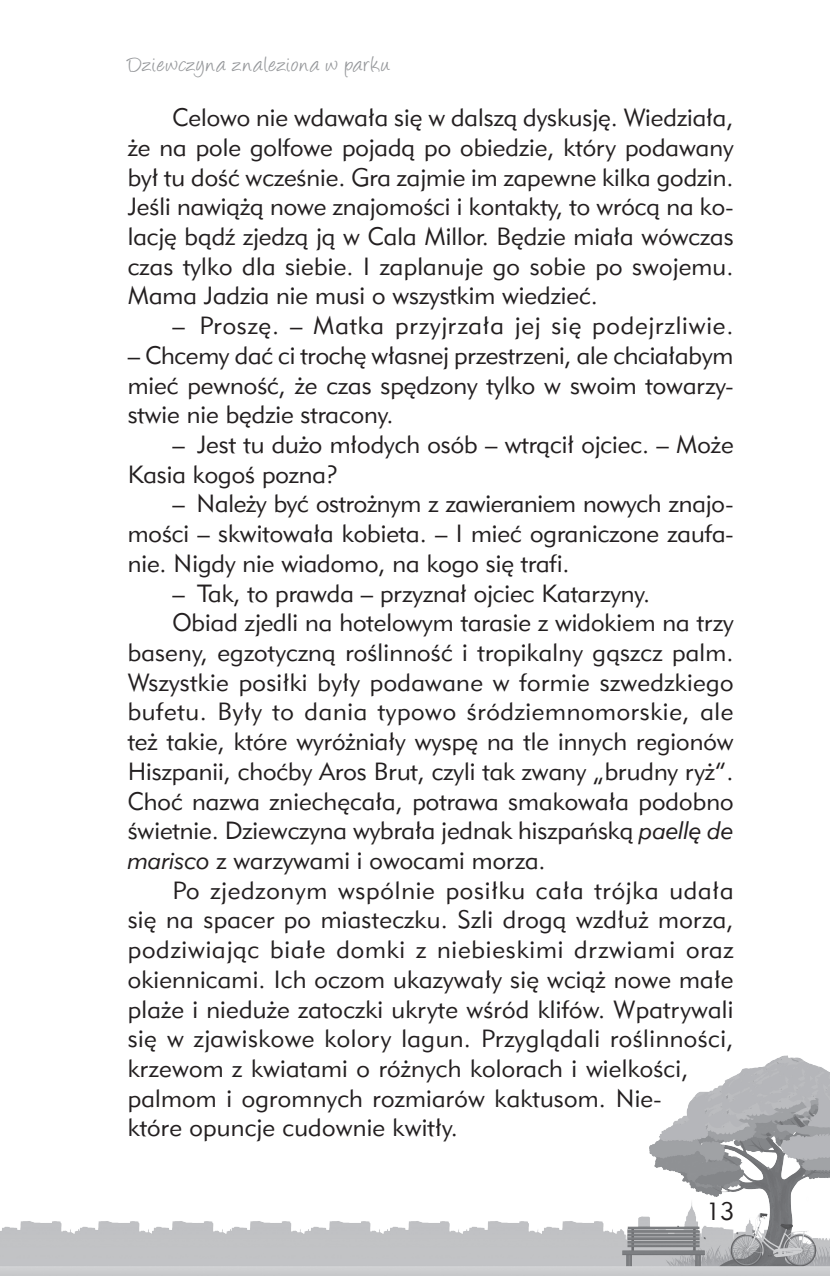
<style>
.page{position:relative;width:830px;height:1276px;background:#fff}
.page>*{position:absolute;margin:0;border:0;box-sizing:border-box;transform-origin:0 0}
.t1{font:24.75px/29.7px "Geometric 415 Lt EU";letter-spacing:.01em;color:#231f20;text-align:justify}
.t2{font:24.75px "Geometric 415 Lt EU";letter-spacing:.035em;color:#231f20}
.t3{font:24.75px "Angelina";letter-spacing:.04em;color:#95979a}
.s1{font-style:italic}
</style>
<div class="page">
<img style="left:0;top:1055px;width:829px;height:221px">
<p class="t3" style="left:128px;top:53px;width:263px">Dziewczyna znaleziona w parku</p>
<p class="t1" style="left:128px;top:102px;width:607px;text-indent:45px">Celowo nie wdawała się w dalszą dyskusję. Wiedziała, że na pole golfowe pojadą po obiedzie, który podawany był tu dość wcześnie. Gra zajmie im zapewne kilka godzin.<br>Jeśli nawiążą nowe znajomości i kontakty, to wrócą na ko&shy;lację bądź zjedzą ją w Cala Millor. Będzie miała wówczas czas tylko dla siebie. I zaplanuje go sobie po swojemu.<br>Mama Jadzia nie musi o wszystkim wiedzieć.</p>
<p class="t2" style="left:172px;top:310px;width:562px">– Proszę. – Matka przyjrzała jej się podejrzliwie.</p>
<p class="t1" style="left:128px;top:340px;width:607px">– Chcemy dać ci trochę własnej przestrzeni, ale chciałabym mieć pewność, że czas spędzony tylko w swoim towarzy&shy;stwie nie będzie stracony.</p>
<p class="t1" style="left:128px;top:429px;width:607px;text-indent:45px">– Jest tu dużo młodych osób – wtrącił ojciec. – Może<br>Kasia kogoś pozna?</p>
<p class="t1" style="left:128px;top:488px;width:607px;text-indent:45px">– Należy być ostrożnym z zawieraniem nowych znajo&shy;mości – skwitowała kobieta. – I mieć ograniczone zaufa&shy;nie. Nigdy nie wiadomo, na kogo się trafi.</p>
<p class="t1" style="left:172px;top:578px;width:479px">– Tak, to prawda – przyznał ojciec Katarzyny.</p>
<p class="t1" style="left:128px;top:607px;width:607px;text-indent:45px">Obiad zjedli na hotelowym tarasie z widokiem na trzy baseny, egzotyczną roślinność i tropikalny gąszcz palm.<br>Wszystkie posiłki były podawane w formie szwedzkiego bufetu. Były to dania typowo śródziemnomorskie, ale też takie, które wyróżniały wyspę na tle innych regionów Hiszpanii, choćby Aros Brut, czyli tak zwany „brudny ryż”.<br>Choć nazwa zniechęcała, potrawa smakowała podobno świetnie. Dziewczyna wybrała jednak hiszpańską <span class="s1">paellę de marisco</span> z warzywami i owocami morza.</p>
<p class="t1" style="left:128px;top:875px;width:607px;text-align:left;text-indent:45px">Po zjedzonym wspólnie posiłku cała trójka udała się na spacer po miasteczku. Szli drogą wzdłuż morza, podziwiając białe domki z niebieskimi drzwiami oraz okiennicami. Ich oczom ukazywały się wciąż nowe małe plaże i nieduże zatoczki ukryte wśród klifów. Wpatrywali się w zjawiskowe kolory lagun. Przyglądali roślinności, krzewom z kwiatami o różnych kolorach i wielkości, palmom i ogromnych rozmiarów kaktusom. Nie-<br>które opuncje cudownie kwitły.</p>
<p class="t1" style="left:705px;top:1196px;width:30px">13</p>
</div>
